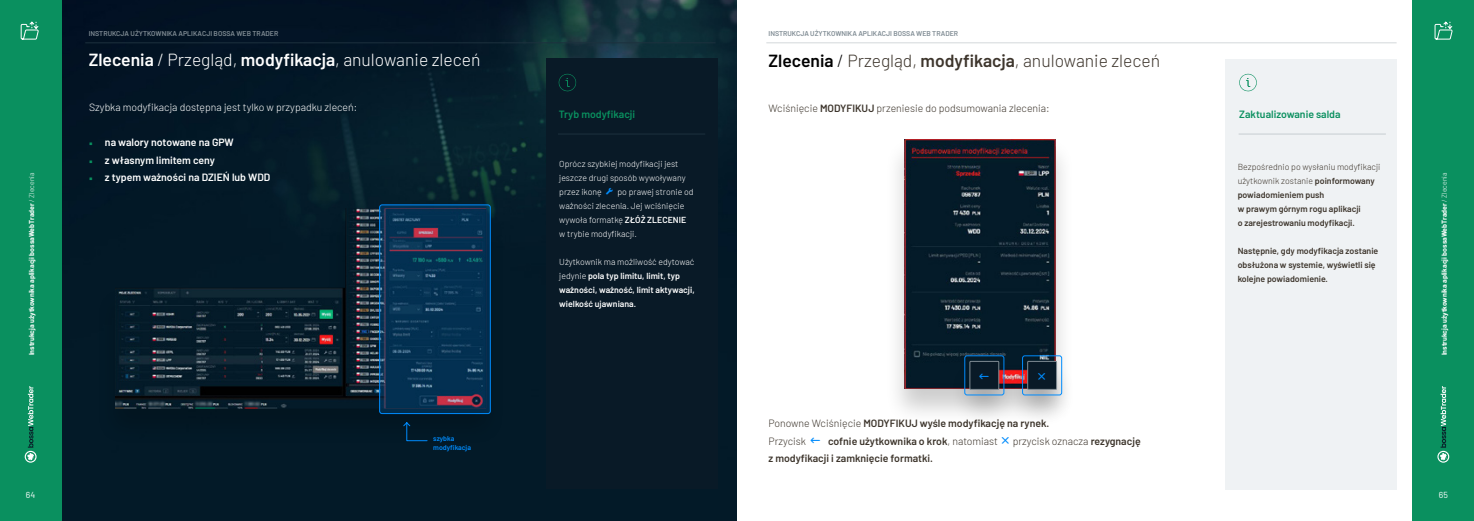
<style>
.page{position:relative;width:1474px;height:521px;background:#fff}
.page>*{position:absolute;margin:0;border:0;box-sizing:border-box;transform-origin:0 0}
.t1{font:300 17.5px "Barlow";color:#3d352c}
.t2{font:300 17.5px "Barlow";color:#fff}
.t3{font:600 10.5px/17.5px "Barlow";color:#3d352c}
.t4{font:300 10.5px "Barlow";color:#3d352c}
.t5{font:600 10.5px "Barlow";color:#fff}
.t6{font:300 10.5px "Barlow";color:#fff}
.t7{font:600 10.5px "Barlow";color:#0a905f}
.t8{font:600 8.75px/14px "Barlow";color:#3d352c}
.t9{font:300 8.75px/14px "Barlow";color:#fff}
.t10{font:600 8.75px/14px "Barlow";color:#fff}
.t11{font:8.75px "Barlow";color:#fff}
.t12{font:700 7px "Barlow";color:#fff}
.t13{font:600 7px "Barlow";color:#808c94}
.t14{font:600 7px/8.8px "Barlow";color:#008bfc}
.s1{font-weight:300}
.s2{font-weight:600}
.s3{font-weight:600;color:#000}
.s4{color:#000}
.s5{color:#fff}
.s6{font-family:"Minion Pro";font-weight:400;font-size:8.75px;color:#0a905f}
</style>
<div class="page">
<img style="left:61px;top:0;width:676px;height:521px">
<div style="left:1412px;top:0;width:61px;height:521px;background:#0a905f"></div>
<svg style="left:1437px;top:386px;width:12px;height:77px"></svg>
<div style="left:0;top:0;width:61px;height:521px;background:#0a905f"></div>
<svg style="left:25px;top:386px;width:12px;height:77px"></svg>
<hr style="left:85px;top:43px;width:630px;height:1px;background:#1d313e">
<hr style="left:766px;top:43px;width:630px;height:1px;background:#1d313e">
<div style="left:545px;top:59px;width:172px;height:430px;background:#091a27"></div>
<hr style="left:558px;top:134px;width:147px;height:1px;background:#1d313e">
<svg style="left:558px;top:74px;width:18px;height:17px"></svg>
<div style="left:884px;top:137px;width:191px;height:288px;background:#000;opacity:.2"></div>
<img style="left:904px;top:139px;width:151px;height:249px">
<div style="left:96px;top:206px;width:410px;height:240px;background:#021826"></div>
<img style="left:115px;top:208px;width:264px;height:200px">
<svg style="left:379px;top:205px;width:111px;height:208px;background:#0e3454"></svg>
<div style="left:379px;top:205px;width:111px;height:209px;border:1px solid #008bfc;border-radius:3px"></div>
<svg style="left:403px;top:422px;width:24px;height:19px"></svg>
<div style="left:1225px;top:59px;width:171px;height:430px;background:#eff2f4"></div>
<hr style="left:1238px;top:134px;width:147px;height:1px;background:#1d313e">
<svg style="left:1239px;top:74px;width:17px;height:17px"></svg>
<div style="left:1008px;top:359px;width:68px;height:68px;background:#000;opacity:.2"></div>
<div style="left:1027px;top:361px;width:29px;height:28px;background:#091a27"></div>
<div style="left:1027px;top:361px;width:29px;height:28px;border:1px solid #808c94"></div>
<div style="left:1022px;top:356px;width:39px;height:39px;border:1px solid #008bfc;border-radius:2px"></div>
<div style="left:950px;top:359px;width:68px;height:68px;background:#000;opacity:.2"></div>
<div style="left:969px;top:361px;width:29px;height:28px;background:#091a27"></div>
<div style="left:969px;top:361px;width:29px;height:28px;border:1px solid #808c94"></div>
<div style="left:964px;top:356px;width:40px;height:39px;border:1px solid #008bfc;border-radius:2px"></div>
<svg style="left:21px;top:21px;width:18px;height:19px"></svg>
<svg style="left:1434px;top:21px;width:18px;height:19px"></svg>
<p class="t13" style="left:89px;top:29px;width:191px">INSTRUKCJA UŻYTKOWNIKA APLIKACJI BOSSA WEB TRADER</p>
<p class="t13" style="left:768px;top:29px;width:191px">INSTRUKCJA UŻYTKOWNIKA APLIKACJI BOSSA WEB TRADER</p>
<p class="t12" style="left:26px;top:355px;width:185px;rotate:-90deg">Instrukcja użytkownika aplikacji bossaWebTrader <span class="s1">/ Zlecenia</span></p>
<h1 class="t2" style="left:89px;top:47px;width:393px"><span class="s2">Zlecenia</span> / Przegląd, <span class="s2">modyfikacja</span>, anulowanie zleceń</h1>
<h1 class="t1" style="left:768px;top:48px;width:445px"><span class="s3">Zlecenia</span> <span class="s4">/</span> Przegląd, <span class="s2">modyfikacja</span>, anulowanie zleceń <span class="s5">zleceń</span></h1>
<p class="t6" style="left:89px;top:100px;width:270px">Szybka modyfikacja dostępna jest tylko w przypadku zleceń:</p>
<p class="t5" style="left:89px;top:135px;width:146px"><span class="s6">■</span> na walory notowane na GPW</p>
<p class="t5" style="left:89px;top:152px;width:127px"><span class="s6">■</span> z własnym limitem ceny</p>
<p class="t5" style="left:89px;top:170px;width:183px"><span class="s6">■</span> z typem ważności na DZIEŃ lub WDD</p>
<p class="t7" style="left:558px;top:106px;width:78px">Tryb modyfikacji</p>
<p class="t9" style="left:559px;top:157px;width:128px">Oprócz szybkiej modyfikacji jest jeszcze drugi sposób wywoływany przez ikonę</p>
<p class="t9" style="left:559px;top:185px;width:136px;text-indent:58px">po prawej stronie od ważności zlecenia. Jej wciśnięcie wywoła formatkę <span class="s2">ZŁÓŻ ZLECENIE </span>w trybie modyfikacji.</p>
<p class="t10" style="left:559px;top:255px;width:137px"><span class="s1">Użytkownik ma możliwość edytować jedynie</span> pola typ limitu, limit, typ ważności, ważność, limit aktywacji, wielkość ujawniana.</p>
<p class="t4" style="left:768px;top:101px;width:283px">Wciśnięcie <span class="s2">MODYFIKUJ</span> przeniesie do podsumowania zlecenia:</p>
<p class="t7" style="left:1239px;top:106px;width:103px">Zaktualizowanie salda</p>
<p class="t8" style="left:1237px;top:159px;width:144px"><span class="s1">Bezpośrednio po wysłaniu modyfikacji użytkownik zostanie</span> poinformowany powiadomieniem push<br>w prawym górnym rogu aplikacji<br>o zarejestrowaniu modyfikacji.</p>
<p class="t8" style="left:1237px;top:243px;width:142px">Następnie, gdy modyfikacja zostanie obsłużona w systemie, wyświetli się kolejne powiadomienie.</p>
<p class="t14" style="left:433px;top:433px;width:39px">szybka modyfikacja</p>
<p class="t3" style="left:768px;top:414px;width:282px"><span class="s1">Ponowne Wciśnięcie</span> MODYFIKUJ wyśle modyfikację na rynek.<br><span class="s1">Przycisk</span></p>
<p class="t3" style="left:828px;top:431px;width:171px">cofnie użytkownika o krok<span class="s1">, natomiast</span></p>
<p class="t4" style="left:1012px;top:433px;width:129px">przycisk oznacza <span class="s2">rezygnację</span></p>
<p class="t3" style="left:768px;top:449px;width:166px">z modyfikacji i zamknięcie formatki.</p>
<p class="t12" style="left:1438px;top:355px;width:185px;rotate:-90deg">Instrukcja użytkownika aplikacji bossaWebTrader <span class="s1">/ Zlecenia</span></p>
<p class="t11" style="left:26px;top:488px;width:11px">64</p>
<p class="t11" style="left:1438px;top:488px;width:11px">65</p>
</div>
